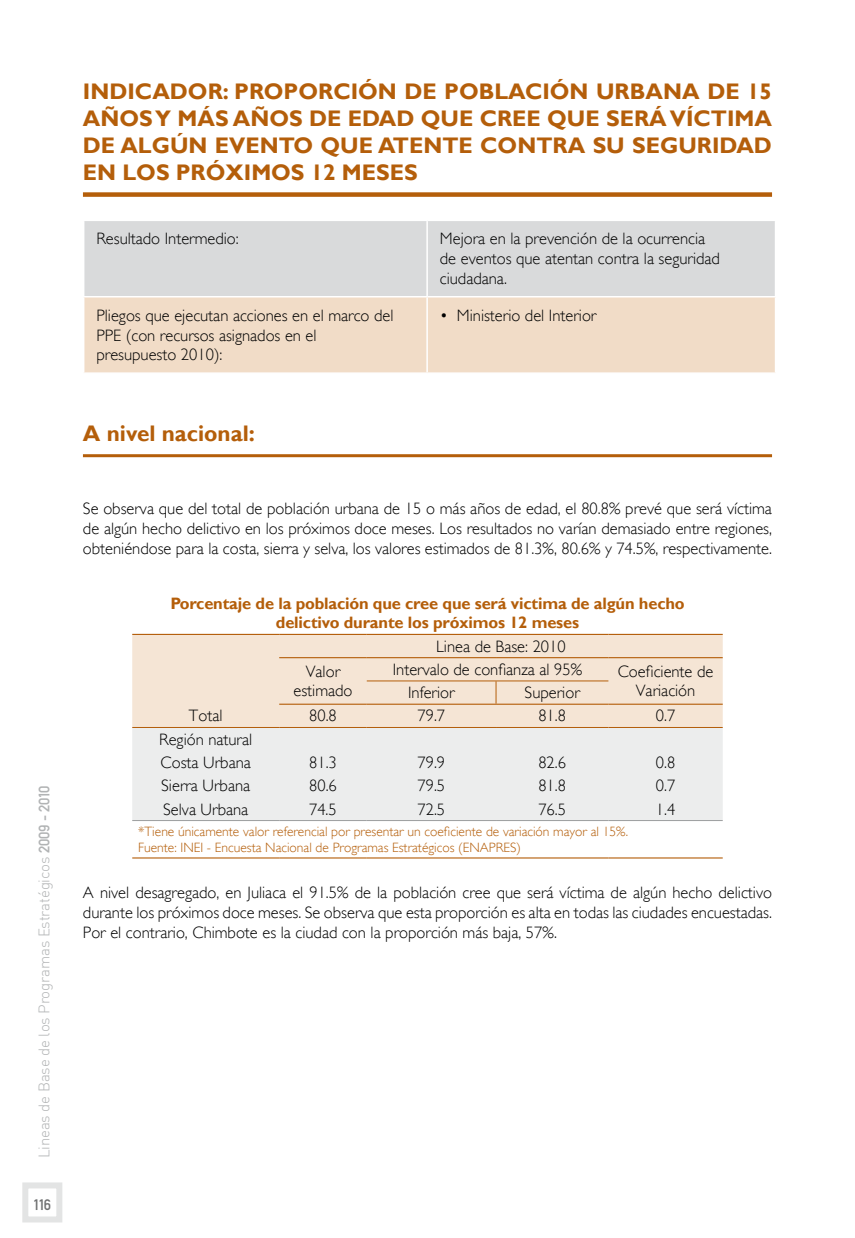
<style>
.page{position:relative;width:855px;height:1238px;background:#fff}
.page>*{position:absolute;margin:0;border:0;box-sizing:border-box;transform-origin:0 0}
.t1{font:700 22.5px/27px "Gill Sans";color:#b45e0a}
.t2{font:300 16.5px/19.8px "Gill Sans";color:#000}
.t3{font:700 16.5px/19.8px "Gill Sans";letter-spacing:-.01em;color:#b45e0a;text-align:center}
.t4{font:300 15px "DIN";letter-spacing:-.01em;color:#b1b3b4}
.t5{font:15px "DIN 1451 Mittelschrift Alt Regular";color:#707172}
.t6{font:300 13.5px/16.2px "Gill Sans";color:#b45e0a}
.s1{font-family:"DIN 1451 Mittelschrift Alt Regular";font-weight:400}
</style>
<div class="page">
<div style="left:22px;top:1182px;width:40px;height:40px;border:6px solid #e3e4e4"></div>
<div style="left:83px;top:192px;width:689px;height:5px;background:#b45e0a"></div>
<hr style="left:83px;top:454px;width:689px;height:3px;background:#b45e0a">
<div style="left:84px;top:221px;width:690px;height:75px;background:#d9dadb"></div>
<div style="left:84px;top:297px;width:690px;height:75px;background:#f1dcc7"></div>
<hr style="left:426px;top:221px;width:2px;height:75px;background:#fff">
<hr style="left:426px;top:297px;width:2px;height:75px;background:#fff">
<div style="left:132px;top:635px;width:590px;height:92px;background:#f5e5d5"></div>
<div style="left:132px;top:728px;width:590px;height:92px;background:#eceded"></div>
<hr style="left:132px;top:820px;width:147px;height:1px;background:#9c9e9f">
<hr style="left:279px;top:820px;width:88px;height:1px;background:#9c9e9f">
<hr style="left:367px;top:820px;width:129px;height:1px;background:#9c9e9f">
<hr style="left:496px;top:820px;width:112px;height:1px;background:#9c9e9f">
<hr style="left:608px;top:820px;width:114px;height:1px;background:#9c9e9f">
<hr style="left:132px;top:857px;width:147px;height:1px;background:#b45e0a">
<hr style="left:279px;top:857px;width:88px;height:1px;background:#b45e0a">
<hr style="left:367px;top:857px;width:129px;height:1px;background:#b45e0a">
<hr style="left:496px;top:857px;width:112px;height:1px;background:#b45e0a">
<hr style="left:608px;top:857px;width:114px;height:1px;background:#b45e0a">
<hr style="left:132px;top:727px;width:147px;height:1px;background:#b45e0a">
<hr style="left:279px;top:727px;width:88px;height:1px;background:#b45e0a">
<hr style="left:367px;top:727px;width:129px;height:1px;background:#b45e0a">
<hr style="left:496px;top:727px;width:112px;height:1px;background:#b45e0a">
<hr style="left:608px;top:727px;width:114px;height:1px;background:#b45e0a">
<hr style="left:279px;top:634px;width:88px;height:1px;background:#b45e0a">
<hr style="left:367px;top:634px;width:129px;height:1px;background:#b45e0a">
<hr style="left:496px;top:634px;width:112px;height:1px;background:#b45e0a">
<hr style="left:608px;top:634px;width:114px;height:1px;background:#b45e0a">
<hr style="left:279px;top:657px;width:88px;height:1px;background:#b45e0a">
<hr style="left:608px;top:657px;width:114px;height:1px;background:#b45e0a">
<hr style="left:367px;top:703px;width:129px;height:1px;background:#b45e0a">
<hr style="left:496px;top:703px;width:112px;height:1px;background:#b45e0a">
<hr style="left:367px;top:657px;width:129px;height:1px;background:#b45e0a">
<hr style="left:496px;top:657px;width:112px;height:1px;background:#b45e0a">
<hr style="left:132px;top:634px;width:147px;height:1px;background:#b45e0a">
<hr style="left:279px;top:703px;width:88px;height:1px;background:#b45e0a">
<hr style="left:608px;top:703px;width:114px;height:1px;background:#b45e0a">
<hr style="left:367px;top:680px;width:129px;height:1px;background:#b45e0a">
<hr style="left:496px;top:680px;width:112px;height:1px;background:#b45e0a">
<svg style="left:495px;top:681px;width:1px;height:22px"></svg>
<p class="t4" style="left:35px;top:1158px;width:374px;rotate:-90deg">Lineas de Base de los Programas Estratégicos <span class="s1">2009 - 2010</span></p>
<p class="t5" style="left:34px;top:1195px;width:19px">116</p>
<h1 class="t1" style="left:83px;top:78px;width:690px">INDICADOR: PROPORCIÓN DE POBLACIÓN URBANA DE 15<br>AÑOS Y MÁS AÑOS DE EDAD QUE CREE QUE SERÁ VÍCTI MA DE ALGÚN EVENTO QUE ATENTE CONTRA SU SEGURI DAD EN LOS PRÓXI MOS 12 MESES</h1>
<p class="t2" style="left:96px;top:229px;width:144px">Resultado Intermedio:</p>
<p class="t2" style="left:440px;top:229px;width:282px">Mejora en la prevención de la ocurrencia de eventos que atentan contra la seguridad ciudadana.</p>
<p class="t2" style="left:96px;top:305px;width:299px">Pliegos que ejecutan acciones en el marco del<br>PPE (con recursos asignados en el presupuesto 2010):</p>
<p class="t2" style="left:440px;top:305px;width:158px">• Ministerio del Interior</p>
<h1 class="t1" style="left:83px;top:421px;width:173px">A NIVEL NACIONAL:</h1>
<p class="t2" style="left:83px;top:498px;width:690px;text-align:justify">Se observa que del total de población urbana de 15 o más años de edad, el 80.8% prevé que será víctima de algún hecho delictivo en los próximos doce meses. Los resultados no varían demasiado entre regiones, obteniéndose para la costa, sierra y selva, los valores estimados de 81.3%, 80.6% y 74.5%, respectivamente.</p>
<p class="t3" style="left:170px;top:593px;width:516px">PORCENTAJE DE LA POBLACIÓN QUE CREE QUE SERÁ VICTIMA DE ALGÚN HECHO<br>DELICTIVO DURANTE LOS PRÓXIMOS 12 MESES</p>
<p class="t2" style="left:436px;top:636px;width:131px">Linea de Base: 2010</p>
<p class="t2" style="left:293px;top:661px;width:60px;text-align:center">Valor estimado</p>
<p class="t2" style="left:393px;top:659px;width:191px">Intervalo de confianza al 95%</p>
<p class="t2" style="left:617px;top:661px;width:97px">Coeficiente de</p>
<p class="t2" style="left:408px;top:682px;width:48px">Inferior</p>
<p class="t2" style="left:524px;top:682px;width:57px">Superior</p>
<p class="t2" style="left:636px;top:681px;width:61px">Variación</p>
<p class="t2" style="left:189px;top:706px;width:35px">Total</p>
<p class="t2" style="left:309px;top:706px;width:29px">80.8</p>
<p class="t2" style="left:417px;top:706px;width:29px">79.7</p>
<p class="t2" style="left:538px;top:706px;width:29px">81.8</p>
<p class="t2" style="left:656px;top:706px;width:21px">0.7</p>
<p class="t2" style="left:159px;top:727px;width:94px;line-height:23.2px">Región natural<br>Costa Urbana</p>
<p class="t2" style="left:309px;top:752px;width:29px">81.3</p>
<p class="t2" style="left:417px;top:752px;width:29px">79.9</p>
<p class="t2" style="left:538px;top:752px;width:29px">82.6</p>
<p class="t2" style="left:656px;top:752px;width:21px">0.8</p>
<p class="t2" style="left:161px;top:775px;width:90px">Sierra Urbana</p>
<p class="t2" style="left:309px;top:775px;width:29px">80.6</p>
<p class="t2" style="left:417px;top:775px;width:29px">79.5</p>
<p class="t2" style="left:538px;top:775px;width:29px">81.8</p>
<p class="t2" style="left:656px;top:775px;width:21px">0.7</p>
<p class="t2" style="left:163px;top:799px;width:87px">Selva Urbana</p>
<p class="t2" style="left:309px;top:799px;width:29px">74.5</p>
<p class="t2" style="left:417px;top:799px;width:29px">72.5</p>
<p class="t2" style="left:538px;top:799px;width:29px">76.5</p>
<p class="t2" style="left:656px;top:799px;width:21px">1.4</p>
<p class="t6" style="left:138px;top:823px;width:491px">*Tiene únicamente valor referencial por presentar un coeficiente de variación mayor al 15%.<br>Fuente: INEI - Encuesta Nacional de Programas Estratégicos (ENAPRES)</p>
<p class="t2" style="left:83px;top:882px;width:690px;text-align:justify">A nivel desagregado, en Juliaca el 91.5% de la población cree que será víctima de algún hecho delictivo durante los próximos doce meses. Se observa que esta proporción es alta en todas las ciudades encuestadas.<br>Por el contrario, Chimbote es la ciudad con la proporción más baja, 57%.</p>
</div>
